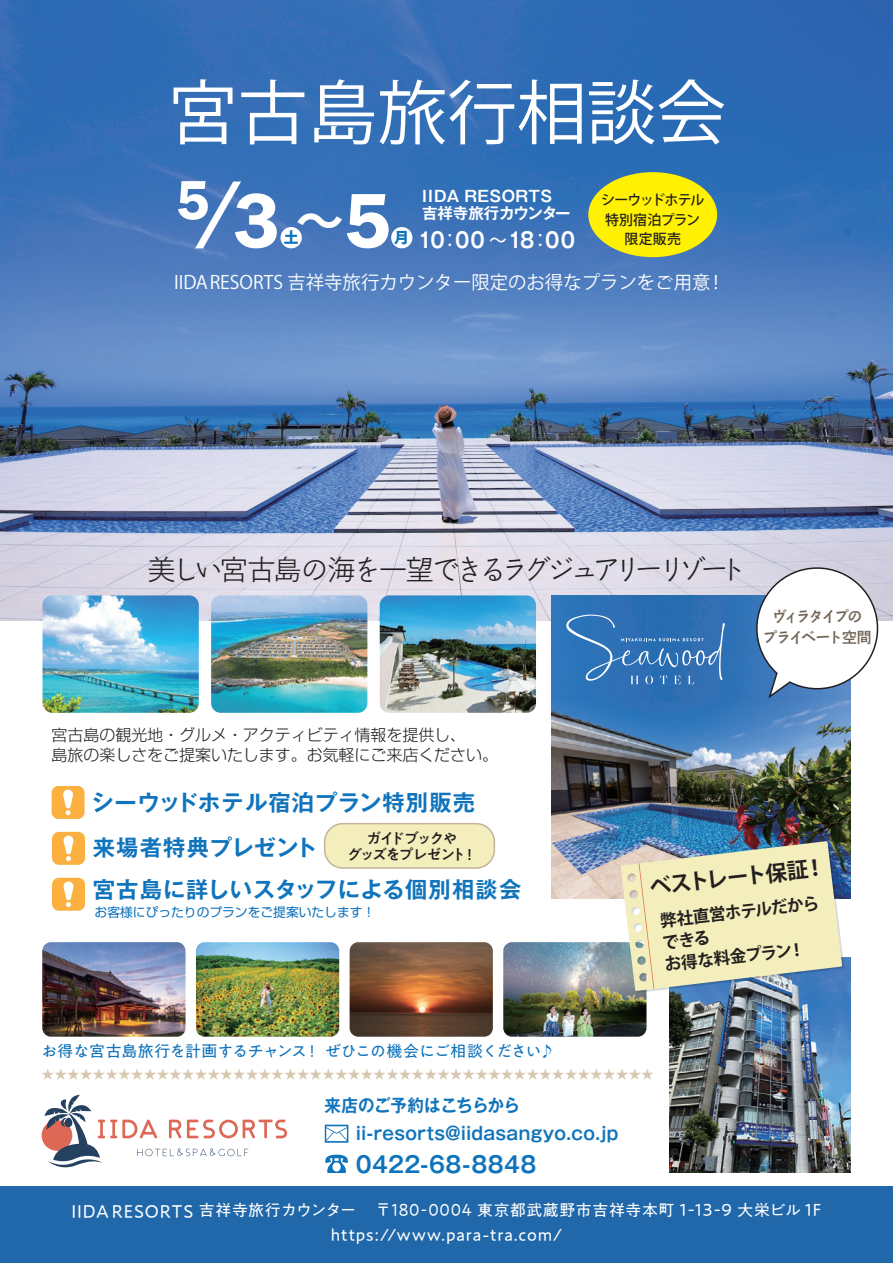
<style>
.page{position:relative;width:893px;height:1263px;background:#fff}
.page>*{position:absolute;margin:0;border:0;box-sizing:border-box;transform-origin:0 0}
.t1{font:80.1px "Franklin Gothic URW Dem";color:#fff}
.t2{font:69.75px "Koz Go Pr 6 N";color:#fff}
.t3{font:300 27.6px "P Bokutoh Np Pro N";letter-spacing:-.15em;color:#231f20}
.t4{font:700 22.35px "Gothic MB101 Pro De";letter-spacing:.03em;color:#1074bc}
.t5{font:700 22.35px "Gothic MB101 Pro De";letter-spacing:.03em;color:#1074bc;scale:.94 1}
.t6{font:700 21.45px "Koz Go Pr 6 N";color:#231f20}
.t7{font:700 21px "Gothic MB101 Pro De";letter-spacing:-.015em;color:#fff;scale:.9 1}
.t8{font:18.45px "Koz Go Pr 6 N";color:#fff}
.t9{font:700 17.85px "Gothic MB101 Pro De";letter-spacing:.025em;color:#1074bc;scale:.94 1}
.t10{font:700 17.55px "Gothic MB101 Pro De";letter-spacing:-.01em;color:#1074bc;scale:.94 1}
.t11{font:16.95px "PA1 Gothic Std N";letter-spacing:.05em;color:#fff}
.t12{font:700 16.65px/22px "Koz Go Pr 6 N";color:#231f20}
.t13{font:15.9px "PA1 Gothic Std N";letter-spacing:.03em;color:#fff}
.t14{font:300 15.9px/20.2px "P Shin Go Pr 6 N";color:#231f20}
.t15{font:15.9px "PA1 Gothic Std N";letter-spacing:-.02em;color:#1074bc}
.t16{font:700 15.45px/16.5px "Gothic MB101 Pro De";color:#fff}
.t17{font:800 15px "Koz Go Pr 6 N";color:#1074bc}
.t18{font:500 14.85px/15.9px "PA1 Gothic Std N";letter-spacing:-.12em;color:#231f20;text-align:center}
.t19{font:500 14.85px/21px "P Bokutoh Np Pro N";letter-spacing:-.14em;color:#716557;text-align:center}
.t20{font:500 13.95px/19.8px "Koz Go Pr 6 N";letter-spacing:-.045em;color:#231f20;text-align:center}
.t21{font:12.75px "Koz Go Pr 6 N";color:#d6c8af}
.t22{font:12.75px "P Shin Go Pr 6 N";color:#1074bc}
.s1{font-family:"Koz Go Pr 6 N";font-weight:700;font-size:48.15px}
.s2{font-family:"Gothic MB101 Pro";font-weight:400}
.s3{font-size:18px}
.s4{font-size:16.95px}
</style>
<div class="page">
<img style="left:0;top:0;width:893px;height:620px">
<div style="left:281px;top:227px;width:21px;height:21px;background:#fff;border-radius:50%"></div>
<div style="left:391px;top:227px;width:21px;height:21px;background:#fff;border-radius:50%"></div>
<div style="left:588px;top:172px;width:129px;height:85px;background:#fff101;border-radius:50%"></div>
<img style="left:669px;top:957px;width:182px;height:216px">
<img style="left:551px;top:595px;width:299px;height:303px">
<div style="left:0;top:1186px;width:893px;height:77px;background:#2168ab"></div>
<div style="left:42px;top:1120px;width:30px;height:31px;background:#dc6855;border-radius:50%"></div>
<svg style="left:44px;top:1095px;width:243px;height:73px"></svg>
<img style="left:43px;top:595px;width:156px;height:118px">
<img style="left:211px;top:595px;width:156px;height:118px">
<img style="left:380px;top:595px;width:156px;height:118px">
<svg style="left:325px;top:1155px;width:23px;height:18px"></svg>
<svg style="left:325px;top:1125px;width:23px;height:18px"></svg>
<img style="left:42px;top:942px;width:144px;height:95px">
<img style="left:503px;top:942px;width:143px;height:95px">
<img style="left:196px;top:942px;width:143px;height:95px">
<img style="left:350px;top:942px;width:143px;height:95px">
<div style="left:52px;top:786px;width:33px;height:33px;background:#fbb03f;border-radius:7px"></div>
<svg style="left:63px;top:790px;width:10px;height:25px"></svg>
<div style="left:52px;top:832px;width:33px;height:33px;background:#fbb03f;border-radius:7px"></div>
<svg style="left:64px;top:835px;width:9px;height:26px"></svg>
<div style="left:52px;top:878px;width:33px;height:33px;background:#fbb03f;border-radius:7px"></div>
<svg style="left:64px;top:881px;width:9px;height:26px"></svg>
<div style="left:325px;top:824px;width:169px;height:44px;background:#f3eebb;border-radius:18px"></div>
<div style="left:324px;top:823px;width:171px;height:46px;border:2px solid #c3b49b;border-radius:18px"></div>
<svg style="left:750px;top:561px;width:135px;height:139px"></svg>
<svg style="left:620px;top:841px;width:224px;height:152px;background:#d6d8b8"></svg>
<svg style="left:566px;top:615px;width:159px;height:69px;background:#3e7bbb"></svg>
<h2 class="t2" style="left:168px;top:74px;width:560px">宮古島旅行相談会</h2>
<h1 class="t1" style="left:176px;top:171px;width:216px"><sup>5</sup>/3 <span class="s1">～</span>5</h1>
<p class="t16" style="left:422px;top:186px;width:150px">IIDA RESORTS吉祥寺旅行カウンター</p>
<p class="t20" style="left:601px;top:190px;width:105px">シーウッドホテル特別宿泊プラン限定販売</p>
<p class="t17" style="left:284px;top:229px;width:16px">土</p>
<h3 class="t7" style="left:394px;top:223px;width:202px"><sup>月</sup> 10<span class="s2">：</span>00 <span class="s2">～</span>18<span class="s2">：</span>00</h3>
<p class="t8" style="left:174px;top:272px;width:553px">IIDARESORTS 吉祥寺旅行カウンター限定のお得なプランをご用意！</p>
<h3 class="t3" style="left:148px;top:547px;width:601px">美しい宮古島の海を一望できるラグジュアリーリゾート</h3>
<p class="t19" style="left:763px;top:606px;width:111px">ヴィラタイプの<br>プライベート空間</p>
<p class="t14" style="left:52px;top:723px;width:448px">宮古島の観光地・グルメ・アクティビティ情報を提供し、<br>島旅の楽しさをご提案いたします。お気軽にご来店ください。</p>
<h3 class="t4" style="left:91px;top:784px;width:385px">シーウッドホテル宿泊プラン特別販売</h3>
<h3 class="t4" style="left:93px;top:829px;width:226px">来場者特典プレゼント</h3>
<p class="t18" style="left:347px;top:831px;width:131px">ガイドブックや<br>グッズをプレゼント！</p>
<h3 class="t4" style="left:93px;top:870px;width:430px">宮古島に詳しいスタッフによる個別相談会</h3>
<p class="t22" style="left:95px;top:902px;width:282px">お客様にぴったりのプランをご提案いたします！</p>
<p class="t15" style="left:42px;top:1042px;width:515px">お得な宮古島旅行を計画するチャンス！ ぜひこの機会にご相談ください♪</p>
<h3 class="t6" style="left:649px;top:874px;width:178px;rotate:-6deg">ベストレート保証！</h3>
<p class="t12" style="left:659px;top:909px;width:162px;rotate:-6deg">弊社直営ホテルだからできる<br>お得な料金プラン！</p>
<p class="t21" style="left:42px;top:1067px;width:614px">★★★★★★★★★★★★★★★★★★★★★★★★★★★★★★★★★★★★★★★★★★★★★★★★</p>
<p class="t10" style="left:324px;top:1090px;width:210px">来店のご予約はこちらから</p>
<p class="t9" style="left:356px;top:1119px;width:281px">ii-resorts@iidasangyo.co.jp</p>
<h3 class="t5" style="left:356px;top:1146px;width:194px">0422-68-8848</h3>
<p class="t13" style="left:71px;top:1200px;width:752px"><span class="s3">IIDA RESORTS</span> 吉祥寺旅行カウンター<span class="s4">　〒180-0004</span> 東京都武蔵野市吉祥寺本町 <span class="s4">1-13-9</span> 大栄ビル <span class="s4">1F</span></p>
<p class="t11" style="left:331px;top:1225px;width:233px">https://www.para-tra.com/</p>
</div>
